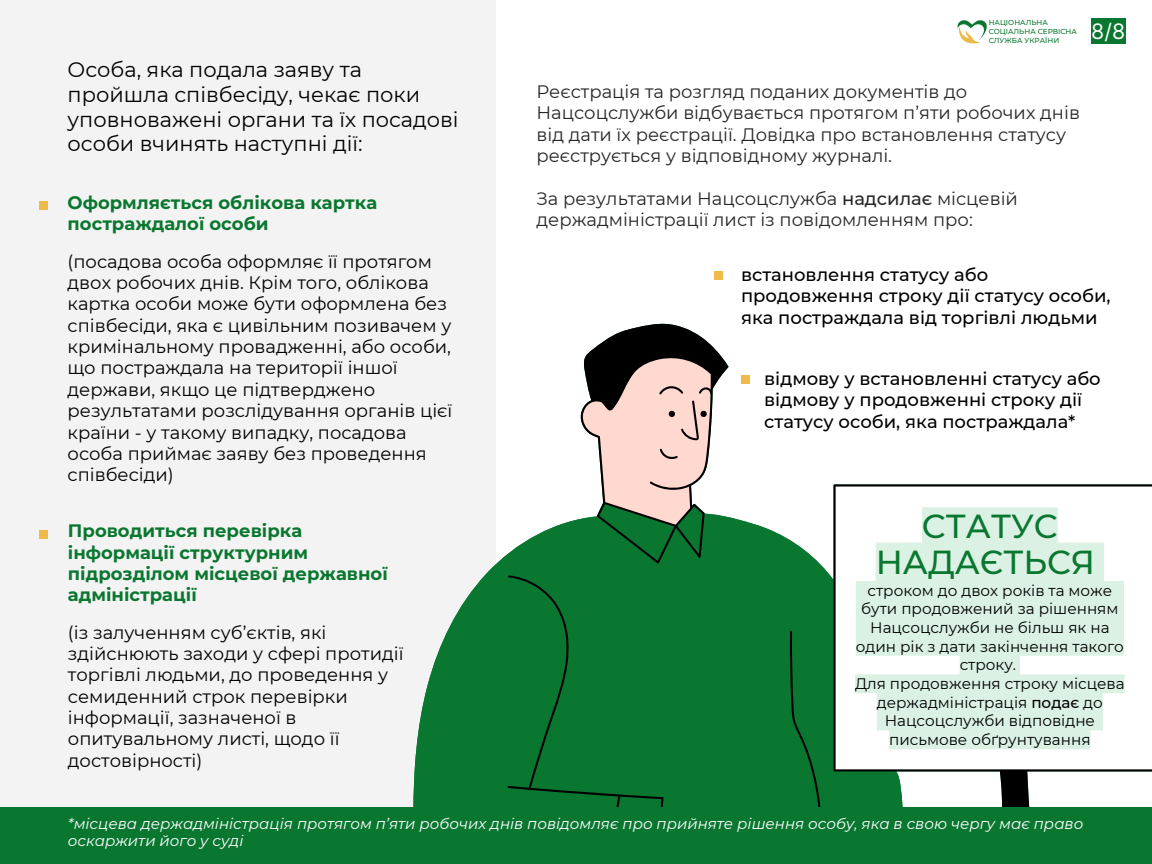
<style>
.page{position:relative;width:1152px;height:864px;background:#fff}
.page>*{position:absolute;margin:0;border:0;box-sizing:border-box;transform-origin:0 0}
.t1{font:500 33.15px/35.2px "Montserrat";color:#0a7730;text-align:center}
.t2{font:21.3px "Inter";color:#fff}
.t3{font:21px/24.8px "Montserrat";color:#000}
.t4{font:18px/21.3px "Montserrat";color:#000}
.t5{font:18px/21.3px "Montserrat";color:#242725}
.t6{font:500 18px/21.3px "Montserrat";color:#000}
.t7{font:700 18px/21.3px "Montserrat";color:#0a7730}
.t8{font:15.15px/18.8px "Montserrat";color:#000;text-align:center}
.t9{font:italic 15px/16.8px "Montserrat";color:#fff}
.t10{font:500 7.2px/8.9px "Montserrat";color:#0a7730}
.s1{font-weight:500}
</style>
<div class="page">
<div style="left:0;top:0;width:496px;height:864px;background:#f3f3f3"></div>
<svg style="left:413px;top:503px;width:421px;height:304px;fill:#0a7730"></svg>
<div style="left:508px;top:575px;width:326px;height:232px;background:#0a7730"></div>
<svg style="left:834px;top:484px;width:318px;height:323px"></svg>
<svg style="left:580px;top:324px;width:148px;height:239px"></svg>
<div style="left:0;top:807px;width:1152px;height:57px;background:#0a7730"></div>
<svg style="left:855px;top:507px;width:270px;height:242px;fill:#daf1e3"></svg>
<div style="left:1091px;top:18px;width:34px;height:26px;background:#0a7730"></div>
<div style="left:714px;top:271px;width:9px;height:9px;background:#eeba4a"></div>
<div style="left:742px;top:376px;width:8px;height:8px;background:#eeba4a"></div>
<div style="left:40px;top:201px;width:8px;height:8px;background:#eeba4a"></div>
<div style="left:40px;top:530px;width:8px;height:8px;background:#eeba4a"></div>
<svg style="left:958px;top:20px;width:29px;height:23px"></svg>
<p class="t3" style="left:68px;top:57px;width:393px">Особа, яка подала заяву та пройшла співбесіду, чекає поки уповноважені органи та їх посадові особи вчинять наступні дії:</p>
<p class="t7" style="left:68px;top:192px;width:311px">Оформляється облікова картка постраждалої особи</p>
<p class="t4" style="left:68px;top:250px;width:386px">(посадова особа оформляє її протягом двох робочих днів. Крім того, облікова картка особи може бути оформлена без співбесіди, яка є цивільним позивачем у кримінальному провадженні, або особи, що постраждала на території іншої держави, якщо це підтверджено результатами розслідування органів цієї країни - у такому випадку, посадова особа приймає заяву без проведення співбесіди)</p>
<p class="t7" style="left:68px;top:520px;width:321px">Проводиться перевірка інформації структурним підрозділом місцевої державної адміністрації</p>
<p class="t4" style="left:68px;top:621px;width:337px">(із залученням суб’єктів, які здійснюють заходи у сфері протидії торгівлі людьми, до проведення у семиденний строк перевірки інформації, зазначеної в опитувальному листі, щодо її достовірності)</p>
<p class="t10" style="left:989px;top:18px;width:90px">НАЦІОНАЛЬНА<br>СОЦІАЛЬНА СЕРВІСНА<br>СЛУЖБА УКРАЇНИ</p>
<p class="t2" style="left:1091px;top:18px;width:35px">8/8</p>
<p class="t5" style="left:537px;top:81px;width:545px">Реєстрація та розгляд поданих документів до Нацсоцслужби відбувається протягом п’яти робочих днів від дати їх реєстрації. Довідка про встановлення статусу реєструється у відповідному журналі.</p>
<p class="t5" style="left:537px;top:188px;width:483px">За результатами Нацсоцслужба <span class="s1">надсилає</span> місцевій держадміністрації лист із повідомленням про:</p>
<p class="t6" style="left:741px;top:264px;width:371px">встановлення статусу або продовження строку дії статусу особи, яка постраждала від торгівлі людьми</p>
<p class="t6" style="left:764px;top:368px;width:338px">відмову у встановленні статусу або відмову у продовженні строку дії статусу особи, яка постраждала*</p>
<p class="t1" style="left:876px;top:509px;width:221px">СТАТУС<br>НАДАЄТЬСЯ</p>
<p class="t8" style="left:856px;top:581px;width:270px">строком до двох років та може бути продовжений за рішенням<br>Нацсоцслужби не більш як на один рік з дати закінчення такого строку.</p>
<p class="t8" style="left:855px;top:674px;width:271px">Для продовження строку місцева держадміністрація <span class="s1">подає</span> до<br>Нацсоцслужби відповідне письмове обґрунтування</p>
<p class="t9" style="left:68px;top:815px;width:1017px">*місцева держадміністрація протягом п’яти робочих днів повідомляє про прийняте рішення особу, яка в свою чергу має право оскаржити його у суді</p>
</div>
